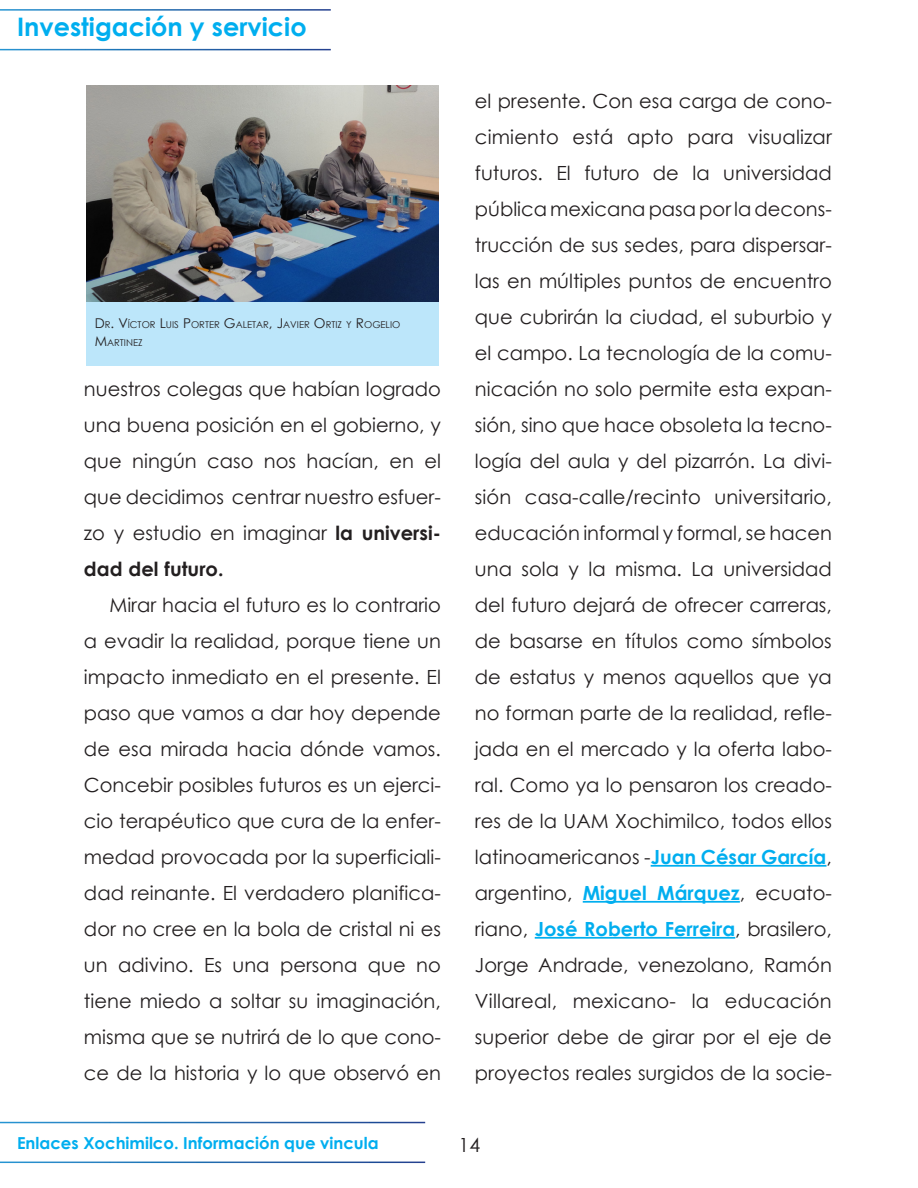
<style>
.page{position:relative;width:918px;height:1188px;background:#fff}
.page>*{position:absolute;margin:0;border:0;box-sizing:border-box;transform-origin:0 0}
.t1{font:700 25.5px "Century Gothic";color:#00aeef}
.cuerpoArticulos{font:19.5px/36px "Century Gothic";color:#231f20;text-align:justify}
.t2{font:700 16.5px "Century Gothic";color:#00aeef}
.pies_de_foto_2alinea{font:9.45px/18px "Century Gothic";color:#231f20}
.s1{font-size:13.5px}
.s2{font-weight:700}
.s3{font-weight:700;color:#00aeef}
</style>
<div class="page">
<hr style="left:651px;top:865px;width:176px;height:2px;background:#00aeef">
<hr style="left:583px;top:901px;width:157px;height:2px;background:#00aeef">
<hr style="left:535px;top:937px;width:200px;height:2px;background:#00aeef">
<img style="left:86px;top:85px;width:353px;height:218px">
<div style="left:86px;top:303px;width:353px;height:63px;background:#bce6fa"></div>
<h1 class="t1" style="left:17px;top:8px;width:291px">Investigación y servicio</h1>
<p class="pies_de_foto_2alinea" style="left:95px;top:315px;width:307px"><span class="s1">D</span>R<span class="s1">. V</span>ÍCTOR <span class="s1">L</span>UIS <span class="s1">P</span>ORTER <span class="s1">G</span>ALETAR<span class="s1">, J</span>AVIER <span class="s1">O</span> RTIZ Y <span class="s1">R</span>OGELIO<br><span class="s1">M</span>ARTINEZ</p>
<p class="cuerpoArticulos" style="left:84px;top:371px;width:358px">nuestros colegas que habían logrado una buena posición en el gobierno, y que ningún caso nos hacían, en el que decidimos centrar nuestro esfuer&shy;zo y estudio en imaginar <span class="s2">la universi&shy;dad del futuro.</span></p>
<p class="cuerpoArticulos" style="left:84px;top:587px;width:358px;text-indent:26px">Mirar hacia el futuro es lo contrario a evadir la realidad, porque tiene un impacto inmediato en el presente. El paso que vamos a dar hoy depende de esa mirada hacia dónde vamos.<br>Concebir posibles futuros es un ejerci&shy;cio terapéutico que cura de la enfer&shy;medad provocada por la superficiali&shy;dad reinante. El verdadero planifica&shy;dor no cree en la bola de cristal ni es un adivino. Es una persona que no tiene miedo a soltar su imaginación, misma que se nutrirá de lo que cono&shy;ce de la historia y lo que observó en</p>
<p class="cuerpoArticulos" style="left:475px;top:83px;width:359px">el presente. Con esa carga de cono&shy;cimiento está apto para visualizar futuros. El futuro de la universidad pública mexicana pasa por la decons&shy;trucción de sus sedes, para dispersar&shy;las en múltiples puntos de encuentro que cubrirán la ciudad, el suburbio y el campo. La tecnología de la comu&shy;nicación no solo permite esta expan&shy;sión, sino que hace obsoleta la tecno&shy;logía del aula y del pizarrón. La divi&shy;sión casa-calle/recinto universitario, educación informal y formal, se hacen una sola y la misma. La universidad del futuro dejará de ofrecer carreras, de basarse en títulos como símbolos de estatus y menos aquellos que ya no forman parte de la realidad, refle&shy;jada en el mercado y la oferta labo&shy;ral. Como ya lo pensaron los creado&shy;res de la UAM Xochimilco, todos ellos latinoamericanos -<span class="s3">Juan César García</span>, argentino, <span class="s3">Miguel Márquez</span>, ecuato&shy;riano, <span class="s3">José Roberto Ferreira</span>, brasilero, Jorge Andrade, venezolano, Ramón Villareal, mexicano- la educación superior debe de girar por el eje de proyectos reales surgidos de la socie-</p>
<p class="t2" style="left:17px;top:1131px;width:363px">Enlaces Xochimilco. Información que vincula</p>
<p class="cuerpoArticulos" style="left:459px;top:1127px;width:23px">14</p>
</div>
